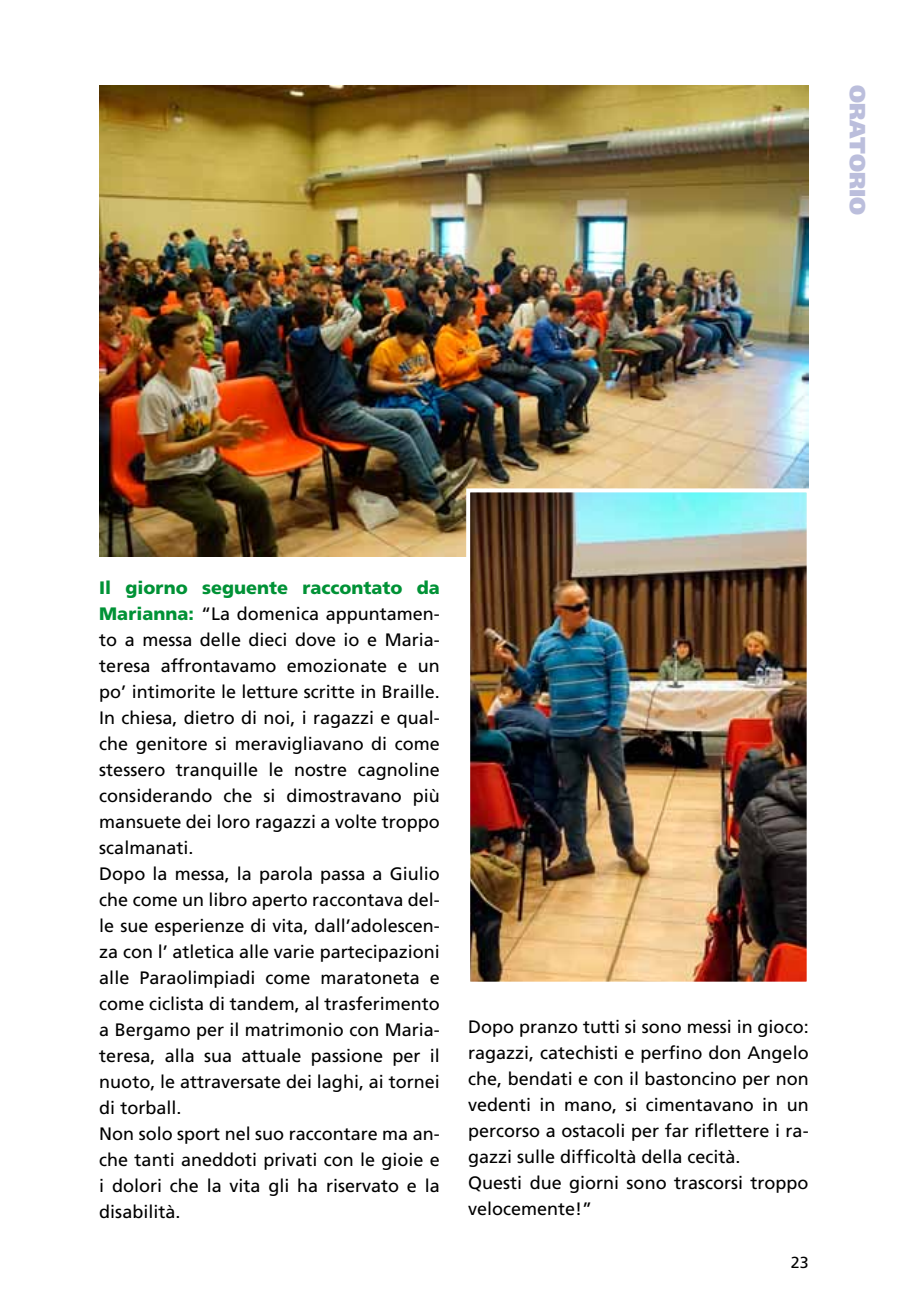
<style>
.page{position:relative;width:908px;height:1304px;background:#fff}
.page>*{position:absolute;margin:0;border:0;box-sizing:border-box;transform-origin:0 0}
.t1{font:900 22px "Frutiger";color:#bbbedc}
.t2{font:18px/26px "Frutiger";color:#000}
.t3{font:16px "Frutiger";color:#000}
.s1{font-weight:900;color:#009236}
</style>
<div class="page">
<img style="left:99px;top:85px;width:709px;height:471px">
<img style="left:471px;top:493px;width:334px;height:488px">
<div style="left:466px;top:488px;width:344px;height:498px;border:4px solid #fff"></div>
<p class="t1" style="left:870px;top:85px;width:131px;rotate:90deg">oratorio</p>
<p class="t2" style="left:99px;top:574px;width:342px"><span class="s1">Il giorno seguente raccontato da Marianna:</span> “La domenica appuntamen&shy;to a messa delle dieci dove io e Maria&shy;teresa affrontavamo emozionate e un po’ intimorite le letture scritte in B raille.<br>I n chiesa, dietro di noi, i ragazzi e qual&shy;che genitore si meravigliavano di come stessero tranquille le nostre cagnoline considerando che si dimostravano più mansuete dei loro ragazzi a volte troppo scalmanati.<br>Dopo la messa, la parola passa a Giulio che come un libro aperto raccontava del&shy;le sue esperienze di vita, dall’adolescen&shy;za con l’ atletica alle varie partecipazioni alle Paraolimpiadi come maratoneta e come ciclista di tandem, al trasferimento a Bergamo per il matrimonio con Maria&shy;teresa, alla sua attuale passione per il nuoto, le attraversate dei laghi, ai tornei di torball.<br>Non solo sport nel suo raccontare ma an&shy;che tanti aneddoti privati con le gioie e i dolori che la vita gli ha riservato e la disabilità.</p>
<p class="t2" style="left:468px;top:1014px;width:342px">Dopo pranzo tutti si sono messi in gioco: ragazzi, catechisti e perfino don Angelo che, bendati e con il bastoncino per non vedenti in mano, si cimentavano in un percorso a ostacoli per far riflettere i ra&shy;gazzi sulle difficoltà della cecità.<br>Questi due giorni sono trascorsi troppo velocemente!”</p>
<p class="t3" style="left:790px;top:1253px;width:19px">23</p>
</div>
